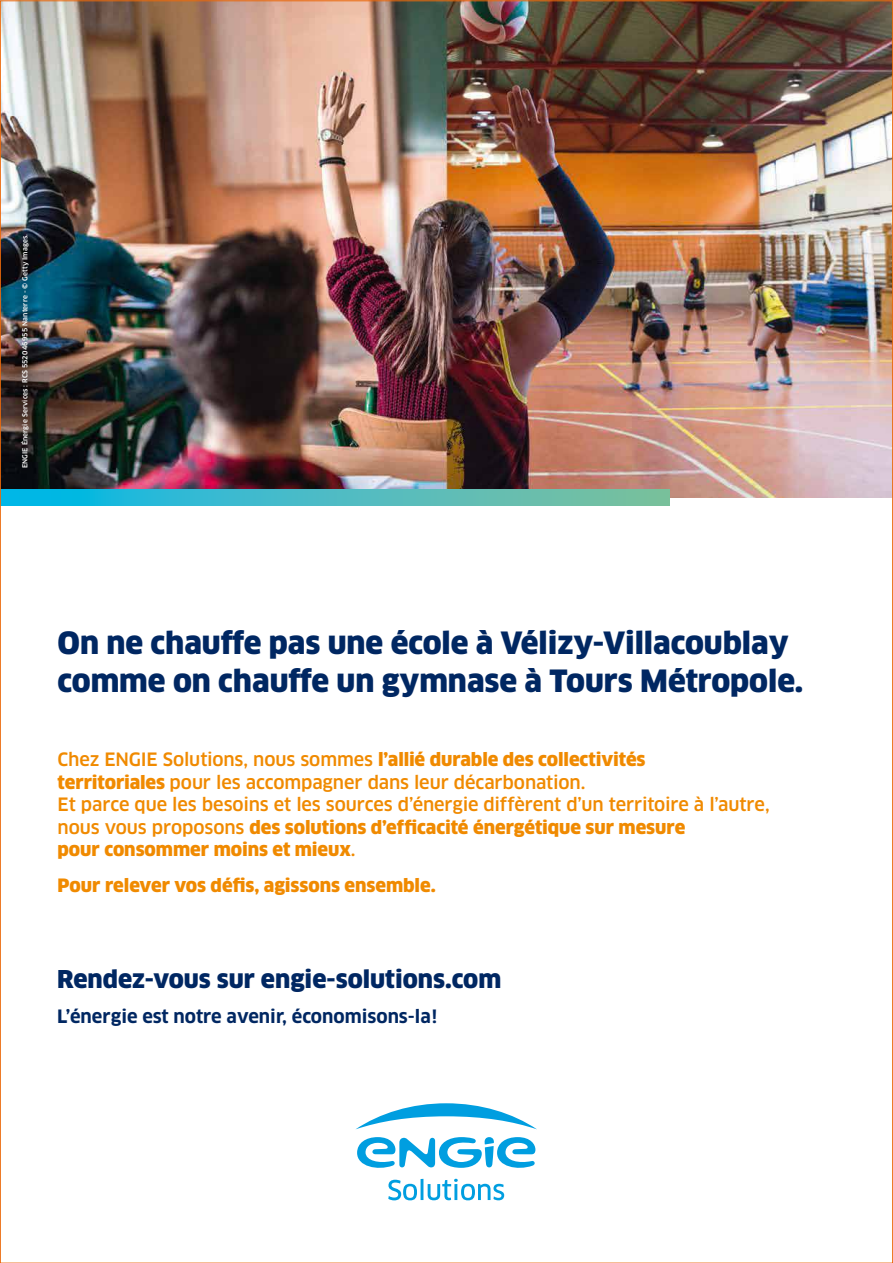
<style>
.page{position:relative;width:893px;height:1263px;background:#fff}
.page>*{position:absolute;margin:0;border:0;box-sizing:border-box;transform-origin:0 0}
.t1{font:900 30px/37.5px "Clan Pro";color:#002762}
.t2{font:900 24px "Clan Pro";color:#002762}
.t3{font:500 18px/22.5px "Clan Pro";letter-spacing:-.01em;color:#f08a00}
.t4{font:700 18px "Clan Pro";color:#002762}
.t5{font:900 18px "Clan Pro";letter-spacing:-.005em;color:#f08a00}
.t6{font:500 6.75px "Clan Pro";letter-spacing:.02em;color:#fff}
.s1{font-weight:900}
</style>
<div class="page">
<img style="left:2px;top:2px;width:889px;height:496px">
<svg style="left:2px;top:490px;width:668px;height:16px;background:#45bbc3"></svg>
<div style="left:8px;top:222px;width:33px;height:259px;background:#000;opacity:.5"></div>
<svg style="left:388px;top:1180px;width:29px;height:20px"></svg>
<hr style="left:421px;top:1179px;width:2px;height:21px;background:#009ee0">
<svg style="left:428px;top:1179px;width:76px;height:21px"></svg>
<svg style="left:356px;top:1103px;width:181px;height:26px"></svg>
<svg style="left:357px;top:1137px;width:178px;height:31px"></svg>
<p class="t6" style="left:21px;top:468px;width:236px;rotate:-90deg">ENGIE Énergie Services : RCS 552 046 955 Nanterre - © Getty Images.</p>
<h1 class="t1" style="left:58px;top:625px;width:747px">On ne chauffe pas une école à Vélizy-Villacoublay comme on chauffe un gymnase à Tours Métropole.</h1>
<p class="t3" style="left:58px;top:748px;width:714px">Chez ENGIE Solutions, nous sommes <span class="s1">l’allié durable des collectivités<br>territoriales</span> pour les accompagner dans leur décarbonation.<br>Et parce que les besoins et les sources d’énergie diffèrent d’un territoire à l’autre, nous vous proposons <span class="s1">des solutions d’efficacité énergétique sur mesure<br>pour consommer moins et mieux</span>.</p>
<p class="t5" style="left:58px;top:875px;width:380px">Pour relever vos défis, agissons ensemble.</p>
<h2 class="t2" style="left:57px;top:965px;width:446px">Rendez-vous sur engie-solutions.com</h2>
<p class="t4" style="left:57px;top:1006px;width:382px">L’énergie est notre avenir, économisons-la !</p>
</div>
